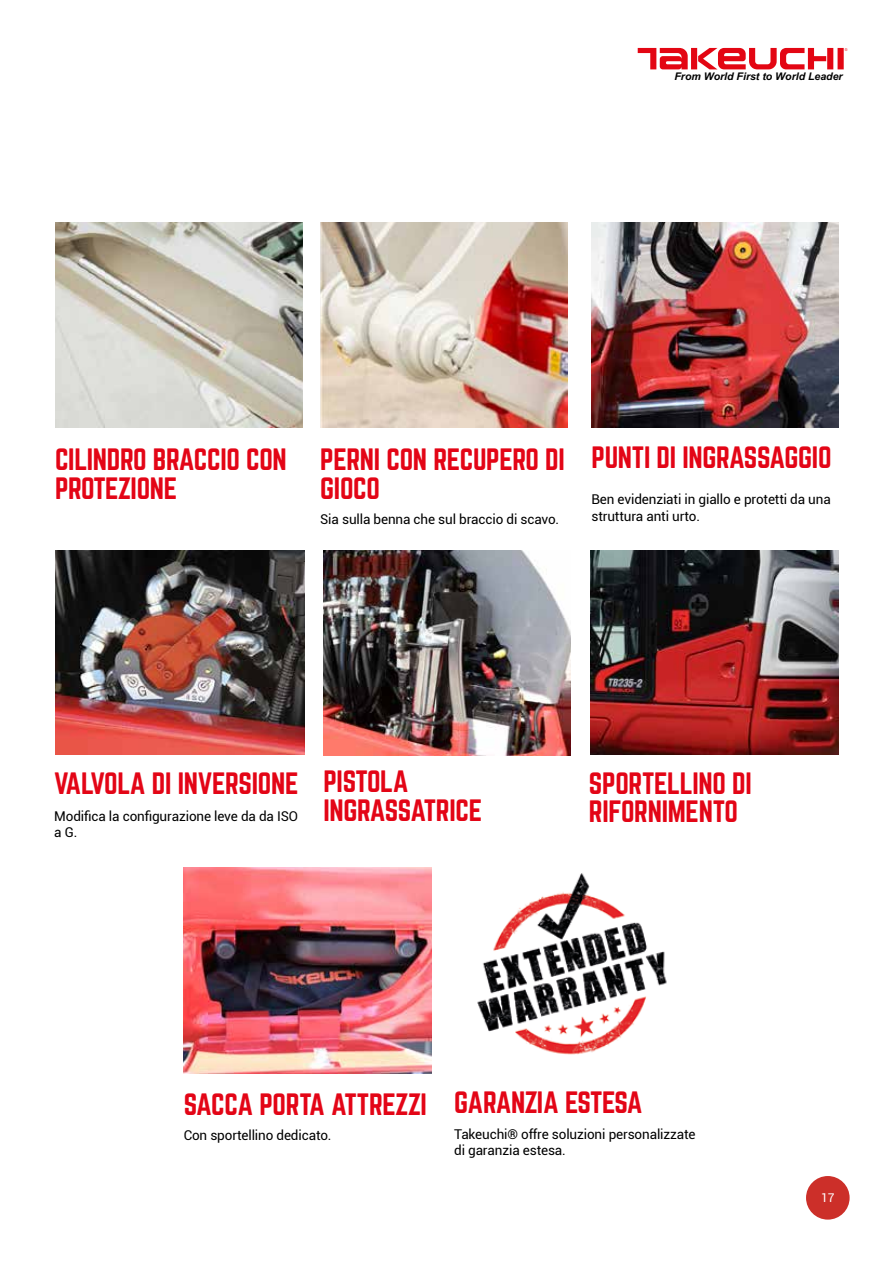
<style>
.page{position:relative;width:893px;height:1263px;background:#fff}
.page>*{position:absolute;margin:0;border:0;box-sizing:border-box;transform-origin:0 0}
.t1{font:27px/28.5px "Norwester";letter-spacing:-.01em;color:#e30516}
.t2{font:27px "Norwester";letter-spacing:-.035em;color:#e30516}
.t3{font:13.5px/16.5px "Roboto";letter-spacing:-.01em;color:#000}
.t4{font:12px "Roboto";color:#fff}
.t5{font:italic 700 10.5px "Arial";color:#000}
</style>
<div class="page">
<div style="left:837px;top:48px;width:7px;height:21px;background:#e30613"></div>
<div style="left:827px;top:48px;width:6px;height:21px;background:#e30613"></div>
<div style="left:691px;top:48px;width:6px;height:21px;background:#e30613"></div>
<svg style="left:698px;top:48px;width:128px;height:21px"></svg>
<svg style="left:638px;top:48px;width:50px;height:21px"></svg>
<img style="left:477px;top:873px;width:190px;height:182px">
<img style="left:323px;top:551px;width:248px;height:205px">
<img style="left:184px;top:868px;width:247px;height:205px">
<img style="left:591px;top:222px;width:248px;height:205px">
<img style="left:320px;top:222px;width:248px;height:205px">
<img style="left:55px;top:222px;width:248px;height:205px">
<img style="left:55px;top:551px;width:249px;height:204px">
<img style="left:590px;top:551px;width:249px;height:204px">
<div style="left:806px;top:1176px;width:44px;height:43px;background:#cc2f29;border-radius:50%"></div>
<p class="t5" style="left:674px;top:69px;width:170px">From World First to World Leader</p>
<h1 class="t1" style="left:55px;top:446px;width:233px">CILINDRO BRACCIO CON<br>PROTEZIONE</h1>
<h1 class="t1" style="left:320px;top:446px;width:246px">PERNI CON RECUPERO DI<br>GIOCO</h1>
<p class="t3" style="left:320px;top:511px;width:241px">Sia sulla benna che sul braccio di scavo.</p>
<h1 class="t1" style="left:591px;top:444px;width:242px">PUNTI DI INGRASSAGGIO</h1>
<p class="t3" style="left:591px;top:491px;width:241px">Ben evidenziati in giallo e protetti da una struttura anti urto.</p>
<h1 class="t1" style="left:54px;top:769px;width:246px">VALVOLA DI INVERSIONE</h1>
<p class="t3" style="left:54px;top:807px;width:245px">Modifica la configurazione leve da da ISO a G.</p>
<h1 class="t1" style="left:323px;top:768px;width:160px">PISTOLA<br>INGRASSATRICE</h1>
<h1 class="t1" style="left:589px;top:769px;width:164px">SPORTELLINO DI<br>RIFORNIMENTO</h1>
<h1 class="t1" style="left:184px;top:1091px;width:245px">SACCA PORTA ATTREZZI</h1>
<p class="t3" style="left:184px;top:1127px;width:149px">Con sportellino dedicato.</p>
<h1 class="t2" style="left:454px;top:1089px;width:190px">GARANZIA ESTESA</h1>
<p class="t3" style="left:454px;top:1125px;width:243px">Takeuchi® offre soluzioni personalizzate di garanzia estesa.</p>
<p class="t4" style="left:821px;top:1190px;width:15px">17</p>
</div>
